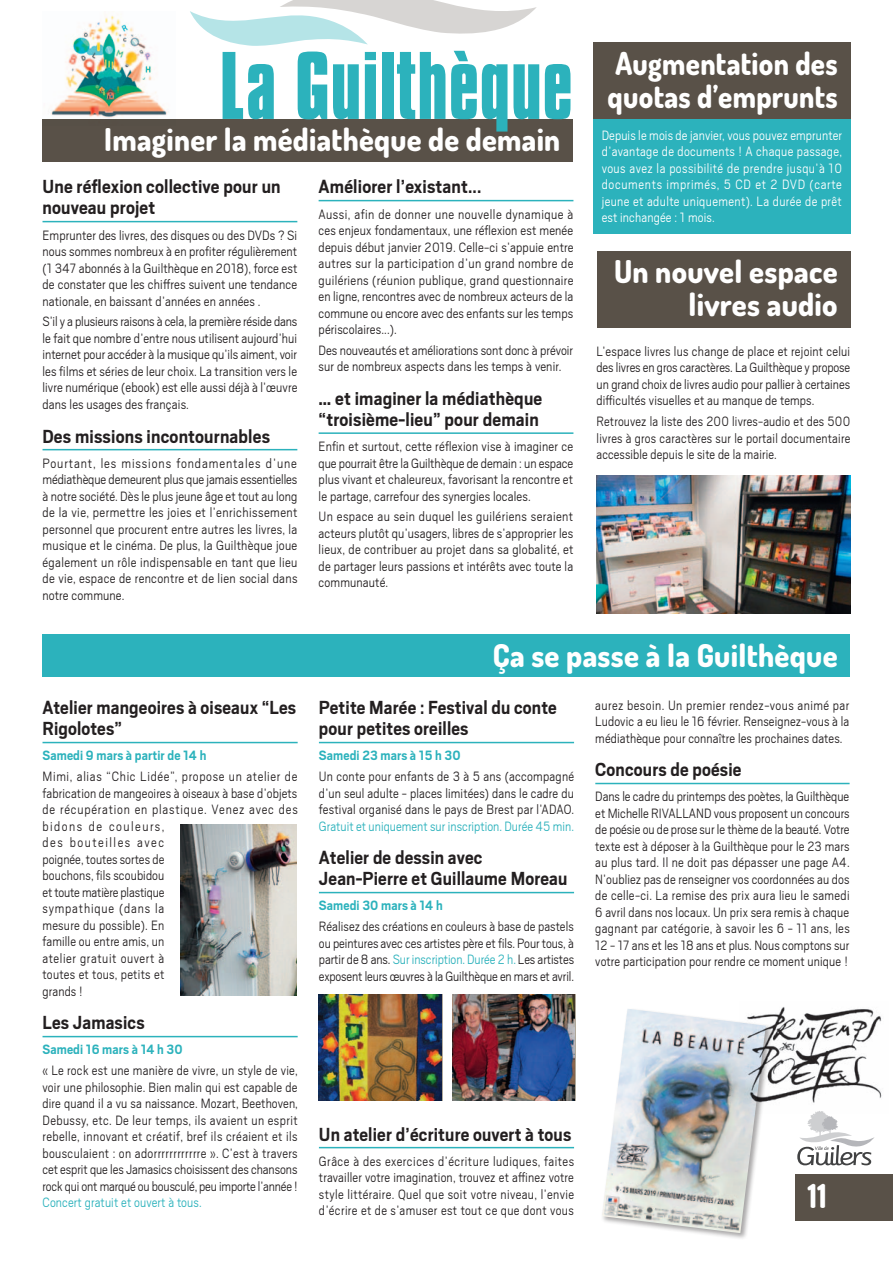
<style>
.page{position:relative;width:893px;height:1263px;background:#fff}
.page>*{position:absolute;margin:0;border:0;box-sizing:border-box;transform-origin:0 0}
.t1{font:700 82.5px "Compacta BT";letter-spacing:.01em;color:#2cb2bc;scale:.91 1}
.t2{font:800 33px "Dosis";color:#fff;scale:.9 1}
.t3{font:800 31.5px/33px "Dosis";letter-spacing:.01em;color:#fff;text-align:right;scale:.96 1}
.t4{font:800 31.5px/33px "Dosis";letter-spacing:.01em;color:#fff;scale:.91 1}
.t5{font:800 31.5px "Dosis";letter-spacing:.01em;color:#fff;scale:.95 1}
.t6{font:700 21px/21px "Scout";letter-spacing:.01em;color:#231f20;scale:.92 1}
.t7{font:700 21px/21px "Scout";letter-spacing:.01em;color:#231f20;scale:.93 1}
.t8{font:300 15px/16.5px "Scout";letter-spacing:.01em;color:#231f20;text-align:justify;scale:.92 1}
.t9{font:300 15px/16.5px "Scout";letter-spacing:.01em;color:#231f20;text-align:justify;scale:.93 1}
.t10{font:300 15px/16.5px "Scout";letter-spacing:.025em;color:#fff;text-align:justify;scale:.92 1}
.t11{font:300 15px/16.5px "Scout";letter-spacing:.01em;color:#231f20;text-align:justify;scale:.91 1}
.t12{font:700 15px "Scout";letter-spacing:.01em;color:#2cb2bc;scale:.92 1}
.t13{font:300 15px "Scout";letter-spacing:.005em;color:#2cb2bc;scale:.92 1}
.s1{color:#2cb2bc}
</style>
<div class="page">
<svg style="left:190px;top:0;width:347px;height:46px"></svg>
<div style="left:795px;top:1174px;width:98px;height:46px;background:#595148"></div>
<svg style="left:797px;top:1114px;width:77px;height:51px"></svg>
<div style="left:596px;top:251px;width:254px;height:76px;background:#595148"></div>
<div style="left:43px;top:635px;width:807px;height:42px;background:#2cb2bc"></div>
<div style="left:43px;top:119px;width:530px;height:43px;background:#595148"></div>
<hr style="left:43px;top:742px;width:255px;height:1px;background:#2cb2bc">
<hr style="left:43px;top:1036px;width:255px;height:1px;background:#2cb2bc">
<hr style="left:319px;top:742px;width:255px;height:1px;background:#2cb2bc">
<hr style="left:319px;top:892px;width:255px;height:1px;background:#2cb2bc">
<hr style="left:319px;top:1147px;width:255px;height:1px;background:#2cb2bc">
<hr style="left:595px;top:783px;width:255px;height:1px;background:#2cb2bc">
<hr style="left:43px;top:221px;width:254px;height:1px;background:#2cb2bc">
<hr style="left:43px;top:449px;width:254px;height:1px;background:#2cb2bc">
<hr style="left:319px;top:200px;width:254px;height:1px;background:#2cb2bc">
<hr style="left:319px;top:432px;width:254px;height:2px;background:#2cb2bc">
<img style="left:596px;top:475px;width:254px;height:138px">
<div style="left:593px;top:43px;width:257px;height:76px;background:#595148"></div>
<div style="left:593px;top:119px;width:257px;height:115px;background:#2cb2bc"></div>
<div style="left:601px;top:1007px;width:172px;height:233px;background:#231f20;opacity:.4"></div>
<img style="left:602px;top:1009px;width:164px;height:224px">
<img style="left:319px;top:994px;width:122px;height:107px">
<img style="left:181px;top:825px;width:116px;height:170px">
<img style="left:452px;top:994px;width:122px;height:107px">
<img style="left:740px;top:1007px;width:142px;height:107px">
<img style="left:51px;top:15px;width:117px;height:104px">
<h1 class="t1" style="left:220px;top:36px;width:389px">La Guilthèque</h1>
<h3 class="t4" style="left:608px;top:46px;width:254px">Augmentation des quotas d’emprunts</h3>
<p class="t10" style="left:602px;top:126px;width:263px">Depuis le mois de janvier, vous pouvez emprunter d’avantage de documents ! A chaque passage, vous avez la possibilité de prendre jusqu’à 10 documents imprimés, 5 CD et 2 DVD (carte jeune et adulte uniquement). La durée de prêt est inchangée : 1 mois.</p>
<h3 class="t5" style="left:104px;top:120px;width:481px">Imaginer la médiathèque de demain</h3>
<h3 class="t7" style="left:43px;top:175px;width:258px">Une réflexion collective pour un nouveau projet</h3>
<p class="t9" style="left:43px;top:226px;width:276px">Emprunter des livres, des disques ou des DVDs ? Si nous sommes nombreux à en profiter régulièrement (1 347 abonnés à la Guilthèque en 2018), force est de constater que les chiffres suivent une tendance nationale, en baissant d’années en années .</p>
<p class="t9" style="left:43px;top:313px;width:276px">S’il y a plusieurs raisons à cela, la première réside dans le fait que nombre d’entre nous utilisent aujourd’hui internet pour accéder à la musique qu’ils aiment, voir les films et séries de leur choix. La transition vers le livre numérique (ebook) est elle aussi déjà à l’œuvre dans les usages des français.</p>
<h3 class="t7" style="left:43px;top:424px;width:246px">Des missions incontournables</h3>
<p class="t9" style="left:43px;top:454px;width:276px">Pourtant, les missions fondamentales d’une médiathèque demeurent plus que jamais essentielles à notre société. Dès le plus jeune âge et tout au long de la vie, permettre les joies et l’enrichissement personnel que procurent entre autres les livres, la musique et le cinéma. De plus, la Guilthèque joue également un rôle indispensable en tant que lieu de vie, espace de rencontre et de lien social dans notre commune.</p>
<h3 class="t7" style="left:319px;top:175px;width:177px">Améliorer l’existant...</h3>
<p class="t9" style="left:319px;top:205px;width:276px">Aussi, afin de donner une nouvelle dynamique à ces enjeux fondamentaux, une réflexion est menée depuis début janvier 2019. Celle-ci s’appuie entre autres sur la participation d’un grand nombre de guilériens (réunion publique, grand questionnaire en ligne, rencontres avec de nombreux acteurs de la commune ou encore avec des enfants sur les temps périscolaires...).</p>
<p class="t9" style="left:319px;top:341px;width:275px">Des nouveautés et améliorations sont donc à prévoir sur de nombreux aspects dans les temps à venir.</p>
<h3 class="t7" style="left:319px;top:387px;width:242px">… et imaginer la médiathèque “troisième-lieu” pour demain</h3>
<p class="t9" style="left:319px;top:437px;width:275px">Enfin et surtout, cette réflexion vise à imaginer ce que pourrait être la Guilthèque de demain : un espace plus vivant et chaleureux, favorisant la rencontre et le partage, carrefour des synergies locales.</p>
<p class="t9" style="left:319px;top:508px;width:275px">Un espace au sein duquel les guilériens seraient acteurs plutôt qu’usagers, libres de s’approprier les lieux, de contribuer au projet dans sa globalité, et de partager leurs passions et intérêts avec toute la communauté.</p>
<h3 class="t3" style="left:614px;top:255px;width:234px">Un nouvel espace livres audio</h3>
<p class="t8" style="left:596px;top:342px;width:277px">L’espace livres lus change de place et rejoint celui des livres en gros caractères. La Guilthèque y propose un grand choix de livres audio pour pallier à certaines difficultés visuelles et au manque de temps.</p>
<p class="t11" style="left:596px;top:412px;width:280px">Retrouvez la liste des 200 livres-audio et des 500 livres à gros caractères sur le portail documentaire accessible depuis le site de la mairie.</p>
<h3 class="t6" style="left:43px;top:696px;width:277px">Atelier mangeoires à oiseaux “Les<br>Rigolotes”</h3>
<p class="t12" style="left:43px;top:746px;width:180px">Samedi 9 mars à partir de 14 h</p>
<p class="t8" style="left:43px;top:767px;width:279px;text-align:left">Mimi, alias “Chic Lidée”, propose un atelier de fabrication de mangeoires à oiseaux à base d’objets de récupération en plastique. Venez avec des bidons de couleurs,<br>des bouteilles avec<br>poignée, toutes sortes de<br>bouchons, fils scoubidou<br>et toute matière plastique<br>sympathique (dans la<br>mesure du possible). En<br>famille ou entre amis, un<br>atelier gratuit ouvert à<br>toutes et tous, petits et<br>grands !</p>
<h3 class="t6" style="left:43px;top:1011px;width:113px">Les Jamasics</h3>
<p class="t12" style="left:43px;top:1040px;width:154px">Samedi 16 mars à 14 h 30</p>
<p class="t8" style="left:43px;top:1061px;width:279px">« Le rock est une manière de vivre, un style de vie, voir une philosophie. Bien malin qui est capable de dire quand il a vu sa naissance. Mozart, Beethoven, Debussy, etc. De leur temps, ils avaient un esprit rebelle, innovant et créatif, bref ils créaient et ils bousculaient : on adorrrrrrrrrrrre ». C’est à travers cet esprit que les Jamasics choisissent des chansons rock qui ont marqué ou bousculé, peu importe l’année !</p>
<p class="t13" style="left:43px;top:1193px;width:175px">Concert gratuit et ouvert à tous.</p>
<h3 class="t3" style="left:493px;top:638px;width:361px">Ça se passe à la Guilthèque</h3>
<h3 class="t6" style="left:319px;top:696px;width:260px">Petite Marée : Festival du conte pour petites oreilles</h3>
<p class="t12" style="left:319px;top:746px;width:156px">Samedi 23 mars à 15 h 30</p>
<p class="t8" style="left:319px;top:767px;width:279px">Un conte pour enfants de 3 à 5 ans (accompagné d’un seul adulte - places limitées) dans le cadre du festival organisé dans le pays de Brest par l’ADAO.</p>
<p class="t13" style="left:319px;top:816px;width:279px">Gratuit et uniquement sur inscription. Durée 45 min.</p>
<h3 class="t6" style="left:319px;top:846px;width:272px">Atelier de dessin avec<br>Jean-Pierre et Guillaume Moreau</h3>
<p class="t12" style="left:319px;top:896px;width:136px">Samedi 30 mars à 14 h</p>
<p class="t8" style="left:319px;top:917px;width:279px">Réalisez des créations en couleurs à base de pastels ou peintures avec ces artistes père et fils. Pour tous, à partir de 8 ans. <span class="s1">Sur inscription. Durée 2 h.</span> Les artistes exposent leurs œuvres à la Guilthèque en mars et avril.</p>
<p class="t8" style="left:595px;top:696px;width:278px">aurez besoin. Un premier rendez-vous animé par Ludovic a eu lieu le 16 février. Renseignez-vous à la médiathèque pour connaître les prochaines dates.</p>
<h3 class="t6" style="left:595px;top:758px;width:160px">Concours de poésie</h3>
<p class="t8" style="left:595px;top:788px;width:278px">Dans le cadre du printemps des poètes, la Guilthèque et Michelle RIVALLAND vous proposent un concours de poésie ou de prose sur le thème de la beauté. Votre texte est à déposer à la Guilthèque pour le 23 mars au plus tard. Il ne doit pas dépasser une page A4.<br>N’oubliez pas de renseigner vos coordonnées au dos de celle-ci. La remise des prix aura lieu le samedi 6 avril dans nos locaux. Un prix sera remis à chaque gagnant par catégorie, à savoir les 6 - 11 ans, les 12 - 17 ans et les 18 ans et plus. Nous comptons sur votre participation pour rendre ce moment unique !</p>
<h3 class="t6" style="left:319px;top:1122px;width:276px">Un atelier d’écriture ouvert à tous</h3>
<p class="t8" style="left:319px;top:1152px;width:279px">Grâce à des exercices d’écriture ludiques, faites travailler votre imagination, trouvez et affinez votre style littéraire. Quel que soit votre niveau, l’envie d’écrire et de s’amuser est tout ce que dont vous</p>
<h2 class="t2" style="left:808px;top:1174px;width:22px">11</h2>
</div>
